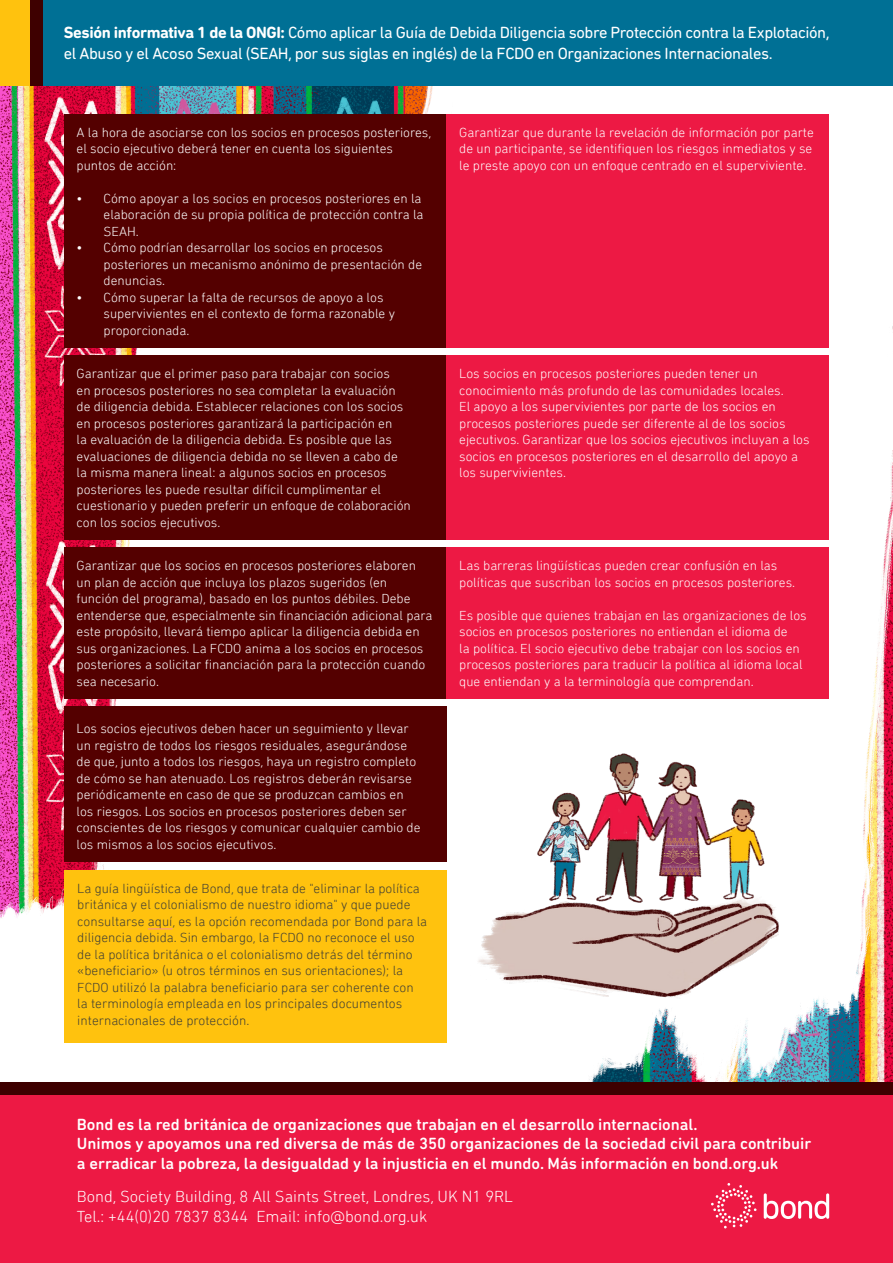
<style>
.page{position:relative;width:893px;height:1263px;background:#fff}
.page>*{position:absolute;margin:0;border:0;box-sizing:border-box;transform-origin:0 0}
.t1{font:500 16.5px/19.8px "DIN Next Rounded LT Pro";color:#fff}
.t2{font:16.5px/21px "DIN Next Rounded LT Pro";letter-spacing:-.025em;color:#fff}
.t3{font:300 16.5px "DIN Next Rounded LT Pro";color:#fff}
.t4{font:300 13.5px/16.5px "DIN Next Rounded LT Pro";color:#fff}
.t5{font:300 13.5px/16.5px "DIN Next Rounded LT Pro";color:#403f35}
.s1{font-weight:700}
.s2{font-weight:400}
</style>
<div class="page">
<img style="left:530px;top:326px;width:363px;height:756px">
<img style="left:0;top:85px;width:530px;height:867px">
<div style="left:0;top:1095px;width:893px;height:168px;background:#ed1944"></div>
<svg style="left:764px;top:1193px;width:65px;height:26px"></svg>
<svg style="left:711px;top:1183px;width:45px;height:45px"></svg>
<div style="left:64px;top:114px;width:382px;height:233px;background:#540000"></div>
<div style="left:446px;top:114px;width:383px;height:233px;background:#ed1944"></div>
<div style="left:0;top:1082px;width:893px;height:13px;background:#3e0000"></div>
<div style="left:65px;top:870px;width:382px;height:173px;background:#ffc20e"></div>
<svg style="left:148px;top:928px;width:24px;height:1px"></svg>
<div style="left:0;top:0;width:893px;height:85px;background:#007095"></div>
<div style="left:0;top:0;width:30px;height:85px;background:#ffc20e"></div>
<div style="left:30px;top:0;width:13px;height:85px;background:#3e0000"></div>
<img style="left:443px;top:716px;width:387px;height:322px">
<div style="left:64px;top:355px;width:382px;height:184px;background:#540000"></div>
<div style="left:446px;top:355px;width:383px;height:184px;background:#ed1944"></div>
<div style="left:64px;top:547px;width:382px;height:151px;background:#540000"></div>
<div style="left:446px;top:547px;width:383px;height:151px;background:#ed1944"></div>
<div style="left:64px;top:706px;width:382px;height:155px;background:#540000"></div>
<p class="t2" style="left:64px;top:22px;width:767px"><span class="s1">Sesión informativa 1 de la ONGI:</span> Cómo aplicar la Guía de Debida Diligencia sobre Protección contra la Explotación, el Abuso y el Acoso Sexual (SEAH, por sus siglas en inglés) de la FCDO en Organizaciones Internacionales.</p>
<p class="t4" style="left:77px;top:124px;width:356px">A la hora de asociarse con los socios en procesos posteriores, el socio ejecutivo deberá tener en cuenta los siguientes puntos de acción:</p>
<p class="t4" style="left:104px;top:190px;width:321px;text-indent:-27px"><span class="s2">•</span> Cómo apoyar a los socios en procesos posteriores en la elaboración de su propia política de protección contra la<br>SEAH.</p>
<p class="t4" style="left:104px;top:239px;width:320px;text-indent:-27px"><span class="s2">•</span> Cómo podrían desarrollar los socios en procesos posteriores un mecanismo anónimo de presentación de denuncias.</p>
<p class="t4" style="left:104px;top:289px;width:293px;text-indent:-27px"><span class="s2">•</span> Cómo superar la falta de recursos de apoyo a los supervivientes en el contexto de forma razonable y proporcionada.</p>
<p class="t4" style="left:459px;top:124px;width:356px">Garantizar que durante la revelación de información por parte de un participante, se identifiquen los riesgos inmediatos y se le preste apoyo con un enfoque centrado en el superviviente.</p>
<p class="t4" style="left:77px;top:365px;width:336px">Garantizar que el primer paso para trabajar con socios<br>en procesos posteriores no sea completar la evaluación de diligencia debida. Establecer relaciones con los socios en procesos posteriores garantizará la participación en<br>la evaluación de la diligencia debida. Es posible que las evaluaciones de diligencia debida no se lleven a cabo de la misma manera lineal: a algunos socios en procesos posteriores les puede resultar difícil cumplimentar el cuestionario y pueden preferir un enfoque de colaboración con los socios ejecutivos.</p>
<p class="t4" style="left:459px;top:365px;width:352px">Los socios en procesos posteriores pueden tener un conocimiento más profundo de las comunidades locales.<br>El apoyo a los supervivientes por parte de los socios en procesos posteriores puede ser diferente al de los socios ejecutivos. Garantizar que los socios ejecutivos incluyan a los socios en procesos posteriores en el desarrollo del apoyo a los supervivientes.</p>
<p class="t4" style="left:77px;top:557px;width:357px">Garantizar que los socios en procesos posteriores elaboren un plan de acción que incluya los plazos sugeridos (en función del programa), basado en los puntos débiles. Debe entenderse que, especialmente sin financiación adicional para este propósito, llevará tiempo aplicar la diligencia debida en sus organizaciones. La FCDO anima a los socios en procesos posteriores a solicitar financiación para la protección cuando sea necesario.</p>
<p class="t4" style="left:459px;top:557px;width:337px">Las barreras lingüísticas pueden crear confusión en las políticas que suscriban los socios en procesos posteriores.</p>
<p class="t4" style="left:459px;top:607px;width:349px">Es posible que quienes trabajan en las organizaciones de los socios en procesos posteriores no entiendan el idioma de<br>la política. El socio ejecutivo debe trabajar con los socios en procesos posteriores para traducir la política al idioma local que entiendan y a la terminología que comprendan.</p>
<p class="t4" style="left:77px;top:720px;width:346px">Los socios ejecutivos deben hacer un seguimiento y llevar un registro de todos los riesgos residuales, asegurándose de que, junto a todos los riesgos, haya un registro completo de cómo se han atenuado. Los registros deberán revisarse periódicamente en caso de que se produzcan cambios en los riesgos. Los socios en procesos posteriores deben ser conscientes de los riesgos y comunicar cualquier cambio de los mismos a los socios ejecutivos.</p>
<p class="t5" style="left:77px;top:880px;width:351px">La guía lingüística de Bond, que trata de "eliminar la política británica y el colonialismo de nuestro idioma" y que puede consultarse aquí, es la opción recomendada por Bond para la diligencia debida. Sin embargo, la FCDO no reconoce el uso de la política británica o el colonialismo detrás del término «beneficiario» (u otros términos en sus orientaciones); la FCDO utilizó la palabra beneficiario para ser coherente con la terminología empleada en los principales documentos internacionales de protección.</p>
<p class="t1" style="left:77px;top:1114px;width:622px">Bond es la red británica de organizaciones que trabajan en el desarrollo internacional.</p>
<p class="t1" style="left:77px;top:1134px;width:736px">Unimos y apoyamos una red diversa de más de 350 organizaciones de la sociedad civil para contribuir a erradicar la pobreza, la desigualdad y la injusticia en el mundo. Más información en bond.org.uk</p>
<p class="t3" style="left:77px;top:1187px;width:438px">Bond, Society Building, 8 All Saints Street, Londres, UK N1 9RL</p>
<p class="t3" style="left:77px;top:1207px;width:352px">Tel.: +44(0)20 7837 8344 Email: info@bond.org.uk</p>
</div>
